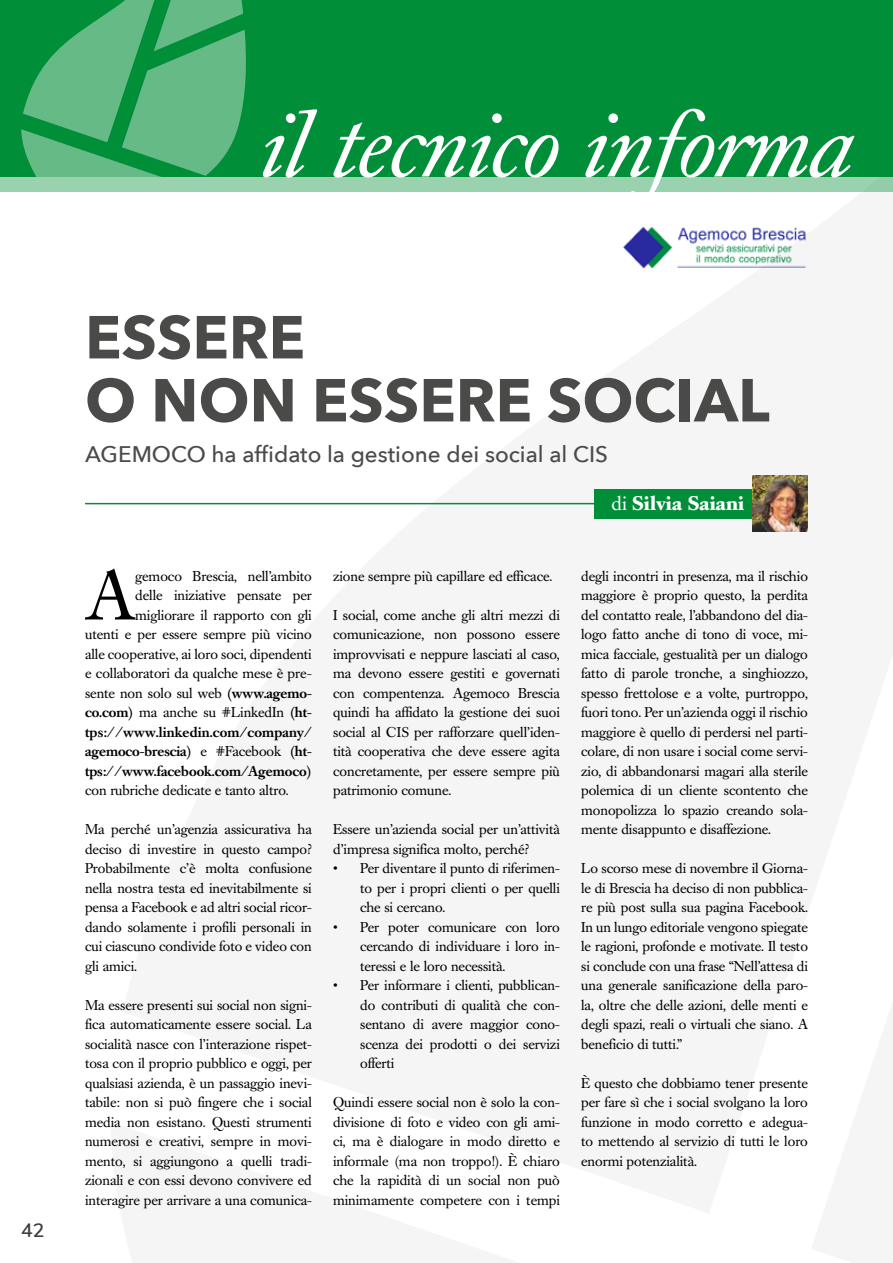
<style>
.page{position:relative;width:893px;height:1263px;background:#fff}
.page>*{position:absolute;margin:0;border:0;box-sizing:border-box;transform-origin:0 0}
.t1{font:italic 90px "Caslon Book BE";color:#fff}
.t2{font:69.3px "Caslon Book BE";color:#000}
.t3{font:700 60px/63px "Avenir Next";color:#4a4a49}
.t4{font:500 22.5px "Avenir Next";color:#4a4a49}
.t5{font:700 19.5px "Caslon Book BE";color:#fff}
.t6{font:600 19.5px "Nunito";color:#3c3c3b}
.t7{font:14.1px/19.5px "Caslon Book BE";letter-spacing:-.005em;color:#000;text-align:justify}
.s1{font-weight:400}
.s2{font-weight:500}
</style>
<div class="page">
<div style="left:0;top:176px;width:893px;height:15px;background:#9ad2b0"></div>
<div style="left:0;top:0;width:893px;height:176px;background:#008e38"></div>
<svg style="left:21px;top:0;width:225px;height:176px"></svg>
<hr style="left:85px;top:503px;width:611px;height:1px;background:#008e38">
<div style="left:594px;top:489px;width:158px;height:29px;background:#008e38"></div>
<img style="left:623px;top:227px;width:184px;height:43px">
<img style="left:753px;top:476px;width:55px;height:55px">
<h1 class="t1" style="left:258px;top:93px;width:594px">il tecnico informa</h1>
<h3 class="t6" style="left:21px;top:1216px;width:25px">42</h3>
<h3 class="t3" style="left:85px;top:305px;width:686px">ESSERE<br>O NON ESSERE SOCIAL</h3>
<h3 class="t4" style="left:85px;top:435px;width:524px">AGEMOCO ha affidato la gestione dei social al CIS</h3>
<h3 class="t5" style="left:611px;top:492px;width:134px"><span class="s1">di</span> Silvia Saiani</h3>
<h2 class="t2" style="left:85px;top:555px;width:52px">A</h2>
<p class="t7" style="left:85px;top:566px;width:228px;text-align:right">gemoco Brescia, nell’ambito<br>delle iniziative pensate per migliorare il rapporto con gli<br>utenti e per essere sempre più vicino alle cooperative, ai loro soci, dipendenti e collaboratori da qualche mese è pre&shy;sente non solo sul web <span class="s2">(www.agemo&shy;co.com)</span> ma anche su #LinkedIn <span class="s2">(ht&shy;tps://www.linkedin.com/company/ agemoco-brescia)</span> e #Facebook <span class="s2">(ht&shy;tps://www.facebook.com/Agemoco)</span></p>
<p class="t7" style="left:85px;top:781px;width:205px">con rubriche dedicate e tanto altro.</p>
<p class="t7" style="left:85px;top:820px;width:228px">Ma perché un’agenzia assicurativa ha deciso di investire in questo campo?<br>Probabilmente c’è molta confusione nella nostra testa ed inevitabilmente si pensa a Facebook e ad altri social ricor&shy;dando solamente i profili personali in cui ciascuno condivide foto e video con gli amici.</p>
<p class="t7" style="left:85px;top:995px;width:228px">Ma essere presenti sui social non signi&shy;fica automaticamente essere social. La socialità nasce con l’interazione rispet&shy;tosa con il proprio pubblico e oggi, per qualsiasi azienda, è un passaggio inevi&shy;tabile: non si può fingere che i social media non esistano. Questi strumenti numerosi e creativi, sempre in movi&shy;mento, si aggiungono a quelli tradi&shy;zionali e con essi devono convivere ed interagire per arrivare a una comunica-</p>
<p class="t7" style="left:333px;top:566px;width:221px">zione sempre più capillare ed efficace.</p>
<p class="t7" style="left:333px;top:605px;width:228px">I social, come anche gli altri mezzi di comunicazione, non possono essere improvvisati e neppure lasciati al caso, ma devono essere gestiti e governati con compentenza. Agemoco Brescia quindi ha affidato la gestione dei suoi social al CIS per rafforzare quell’iden&shy;tità cooperativa che deve essere agita concretamente, per essere sempre più patrimonio comune.</p>
<p class="t7" style="left:333px;top:820px;width:228px">Essere un’azienda social per un’attività d’impresa significa molto, perché?</p>
<p class="t7" style="left:360px;top:859px;width:201px;text-indent:-27px">• Per diventare il punto di riferimen&shy;to per i propri clienti o per quelli che si cercano.</p>
<p class="t7" style="left:360px;top:917px;width:201px;text-indent:-27px">• Per poter comunicare con loro cercando di individuare i loro in&shy;teressi e le loro necessità.</p>
<p class="t7" style="left:360px;top:976px;width:201px;text-indent:-27px">• Per informare i clienti, pubblican&shy;do contributi di qualità che con&shy;sentano di avere maggior cono&shy;scenza dei prodotti o dei servizi offerti</p>
<p class="t7" style="left:333px;top:1093px;width:228px">Quindi essere social non è solo la con&shy;divisione di foto e video con gli ami&shy;ci, ma è dialogare in modo diretto e informale (ma non troppo!). È chiaro che la rapidità di un social non può minimamente competere con i tempi</p>
<p class="t7" style="left:581px;top:566px;width:228px">degli incontri in presenza, ma il rischio maggiore è proprio questo, la perdita del contatto reale, l’abbandono del dia&shy;logo fatto anche di tono di voce, mi&shy;mica facciale, gestualità per un dialogo fatto di parole tronche, a singhiozzo, spesso frettolose e a volte, purtroppo, fuori tono. Per un’azienda oggi il rischio maggiore è quello di perdersi nel parti&shy;colare, di non usare i social come servi&shy;zio, di abbandonarsi magari alla sterile polemica di un cliente scontento che monopolizza lo spazio creando sola&shy;mente disappunto e disaffezione.</p>
<p class="t7" style="left:581px;top:859px;width:228px">Lo scorso mese di novembre il Giorna&shy;le di Brescia ha deciso di non pubblica&shy;re più post sulla sua pagina Facebook.<br>In un lungo editoriale vengono spiegate le ragioni, profonde e motivate. Il testo si conclude con una frase “Nell’attesa di una generale sanificazione della paro&shy;la, oltre che delle azioni, delle menti e degli spazi, reali o virtuali che siano. A beneficio di tutti.”</p>
<p class="t7" style="left:581px;top:1073px;width:228px">È questo che dobbiamo tener presente per fare sì che i social svolgano la loro funzione in modo corretto e adegua&shy;to mettendo al servizio di tutti le loro enormi potenzialità.</p>
</div>
